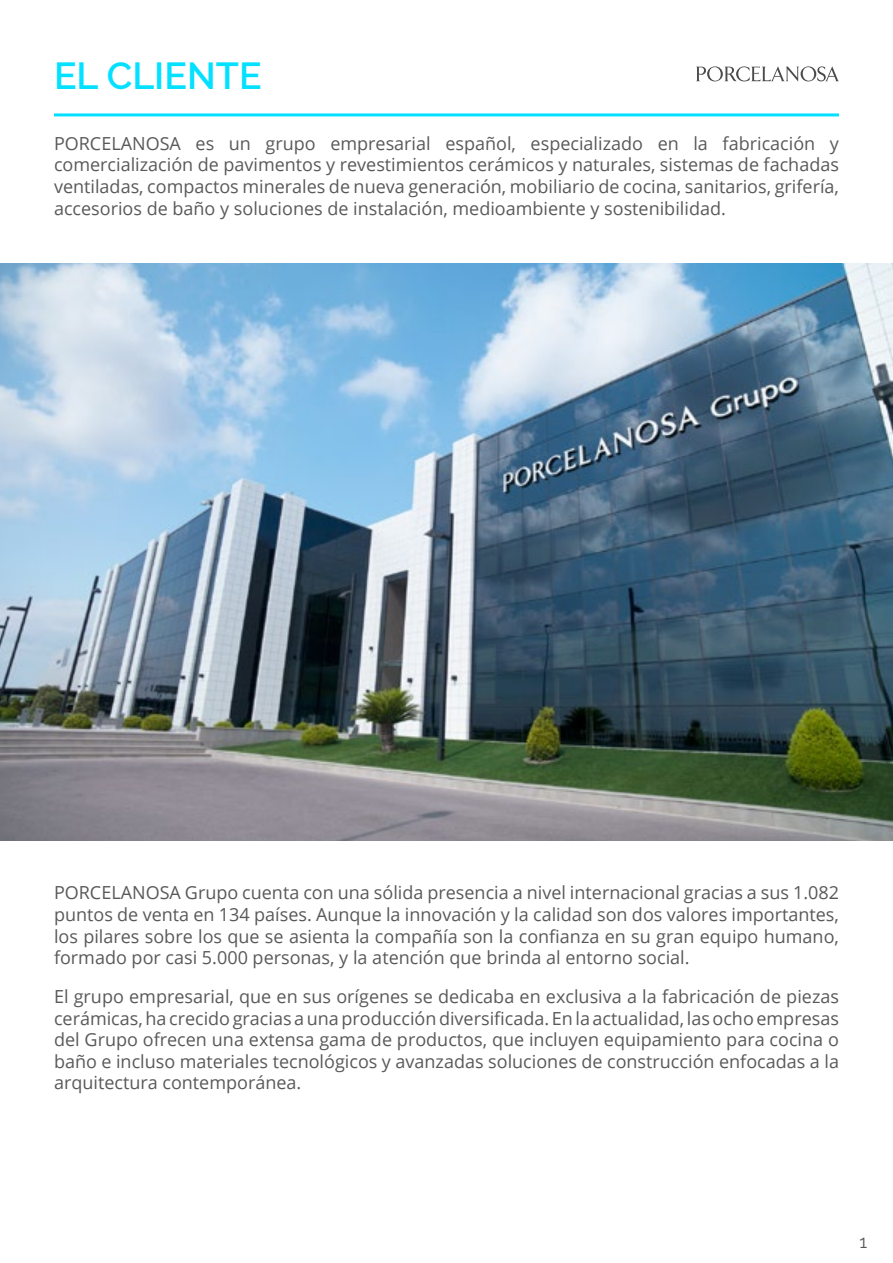
<style>
.page{position:relative;width:893px;height:1263px;background:#fff}
.page>*{position:absolute;margin:0;border:0;box-sizing:border-box;transform-origin:0 0}
.t1{font:600 37.5px "Raleway";color:#04e0ff}
.t2{font:18px/21.6px "Open Sans";color:#595959;text-align:justify}
.t3{font:18px "Raleway";color:#595959}
</style>
<div class="page">
<svg style="left:696px;top:66px;width:143px;height:16px"></svg>
<hr style="left:54px;top:113px;width:785px;height:3px;background:#04e0ff">
<img style="left:0;top:263px;width:893px;height:578px">
<h1 class="t1" style="left:54px;top:54px;width:209px">EL CLIENTE</h1>
<p class="t2" style="left:54px;top:132px;width:786px">PORCELANOSA es un grupo empresarial español, especializado en la fabricación y comercialización de pavimentos y revestimientos cerámicos y naturales, sistemas de fachadas ventiladas, compactos minerales de nueva generación, mobiliario de cocina, sanitarios, grifería, accesorios de baño y soluciones de instalación, medioambiente y sostenibilidad.</p>
<p class="t2" style="left:54px;top:882px;width:786px">PORCELANOSA Grupo cuenta con una sólida presencia a nivel internacional gracias a sus 1.082 puntos de venta en 134 países. Aunque la innovación y la calidad son dos valores importantes, los pilares sobre los que se asienta la compañía son la confianza en su gran equipo humano, formado por casi 5.000 personas, y la atención que brinda al entorno social.</p>
<p class="t2" style="left:54px;top:985px;width:786px">El grupo empresarial, que en sus orígenes se dedicaba en exclusiva a la fabricación de piezas cerámicas, ha crecido gracias a una producción diversificada. En la actualidad, las ocho empresas del Grupo ofrecen una extensa gama de productos, que incluyen equipamiento para cocina o baño e incluso materiales tecnológicos y avanzadas soluciones de construcción enfocadas a la arquitectura contemporánea.</p>
<p class="t3" style="left:860px;top:1231px;width:9px">1</p>
</div>
